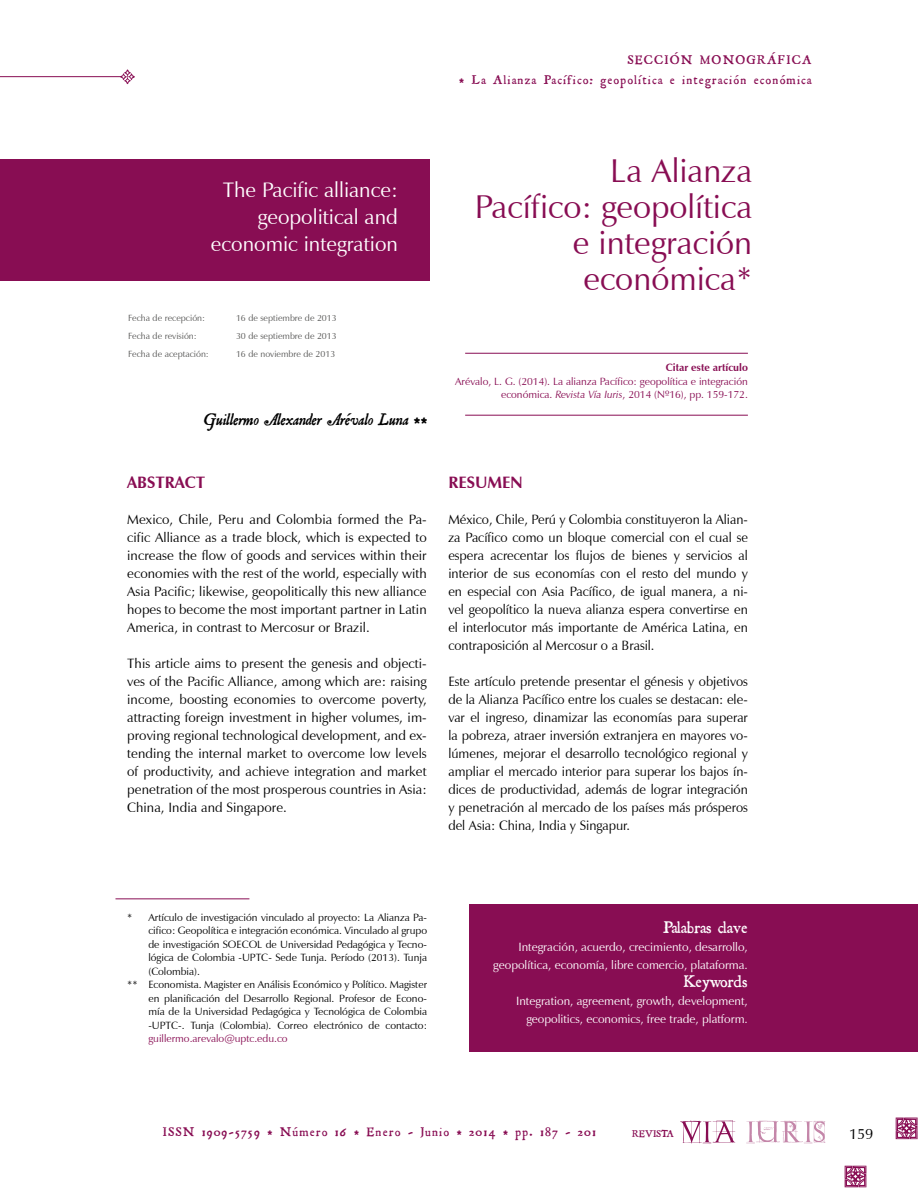
<style>
.page{position:relative;width:918px;height:1188px;background:#fff}
.page>*{position:absolute;margin:0;border:0;box-sizing:border-box;transform-origin:0 0}
.t1{font:33px/36px "Zapf Humanist 601 BT";color:#880d53;text-align:right}
.t2{font:21px/27px "Zapf Humanist 601 BT";color:#fff;text-align:right}
.t3{font:italic 18px "Roman Antique";color:#000}
.t4{font:18px "Roman Antique";color:#fff}
.t5{font:700 16.5px "Zapf Humanist 601 BT";color:#880d53}
.t6{font:15px "Zapf Humanist 601 BT";color:#000}
.t7{font:13.5px/18px "Zapf Humanist 601 BT";color:#000;text-align:justify}
.t8{font:13.5px/19.5px "Roman Antique";letter-spacing:.1em;color:#880d53;text-align:right}
.t9{font:12px/18px "Zapf Humanist 601 BT";color:#fff;text-align:right}
.t10{font:10.5px "Zapf Humanist 601 BT";color:#000}
.t11{font:10.5px/13.5px "Zapf Humanist 601 BT";color:#880d53;text-align:right}
.t12{font:700 10.5px "Zapf Humanist 601 BT";color:#880d53}
.t13{font:10.5px "Roman Antique";color:#880d53}
.t14{font:9px "Zapf Humanist 601 BT";color:#575756}
.s1{font-style:italic}
</style>
<div class="page">
<svg style="left:746px;top:1121px;width:80px;height:23px"></svg>
<svg style="left:680px;top:1120px;width:55px;height:24px"></svg>
<svg style="left:845px;top:1166px;width:21px;height:21px"></svg>
<svg style="left:896px;top:1118px;width:22px;height:21px"></svg>
<hr style="left:0;top:76px;width:121px;height:1px;background:#880d53">
<svg style="left:120px;top:69px;width:15px;height:15px"></svg>
<div style="left:0;top:159px;width:430px;height:122px;background:#880d53"></div>
<div style="left:470px;top:905px;width:448px;height:147px;background:#880d53"></div>
<hr style="left:115px;top:898px;width:134px;height:1px;background:#880d53">
<hr style="left:465px;top:353px;width:283px;height:1px;background:#880d53">
<hr style="left:465px;top:415px;width:283px;height:1px;background:#880d53">
<p class="t8" style="left:459px;top:50px;width:354px">SECCIÓN MONOGRÁFICA<br>* La Alianza Pacífico: geopolítica e integración económica</p>
<h2 class="t2" style="left:211px;top:176px;width:189px">The Pacific alliance: geopolitical and economic integration</h2>
<p class="t14" style="left:128px;top:313px;width:79px">Fecha de recepción:</p>
<p class="t14" style="left:236px;top:313px;width:102px">16 de septiembre de 2013</p>
<p class="t14" style="left:128px;top:331px;width:70px">Fecha de revisión:</p>
<p class="t14" style="left:236px;top:331px;width:102px">30 de septiembre de 2013</p>
<p class="t14" style="left:128px;top:349px;width:82px">Fecha de aceptación:</p>
<p class="t14" style="left:236px;top:349px;width:101px">16 de noviembre de 2013</p>
<h3 class="t3" style="left:203px;top:408px;width:226px">Guillermo Alexander Arévalo Luna **</h3>
<p class="t5" style="left:127px;top:472px;width:80px">ABSTRACT</p>
<p class="t7" style="left:127px;top:510px;width:301px">Mexico, Chile, Peru and Colombia formed the Pa&shy;cific Alliance as a trade block, which is expected to increase the flow of goods and services within their economies with the rest of the world, especially with Asia Pacific; likewise, geopolitically this new alliance hopes to become the most important partner in Latin America, in contrast to Mercosur or Brazil.</p>
<p class="t7" style="left:127px;top:654px;width:301px">This article aims to present the genesis and objecti&shy;ves of the Pacific Alliance, among which are: raising income, boosting economies to overcome poverty, attracting foreign investment in higher volumes, im&shy;proving regional technological development, and ex&shy;tending the internal market to overcome low levels of productivity, and achieve integration and market penetration of the most prosperous countries in Asia:<br>China, India and Singapore.</p>
<h1 class="t1" style="left:475px;top:152px;width:279px">La Alianza<br>Pacífico: geopolítica e integración económica*</h1>
<p class="t12" style="left:666px;top:361px;width:84px">Citar este artículo</p>
<p class="t11" style="left:455px;top:375px;width:294px">Arévalo, L. G. (2014). La alianza Pacífico: geopolítica e integración económica. <span class="s1">Revista Vía Iuris</span>, 2014 (Nº16), pp. 159-172.</p>
<p class="t5" style="left:448px;top:472px;width:76px">RESUMEN</p>
<p class="t7" style="left:448px;top:510px;width:301px">México, Chile, Perú y Colombia constituyeron la Alian&shy;za Pacífico como un bloque comercial con el cual se espera acrecentar los flujos de bienes y servicios al interior de sus economías con el resto del mundo y en especial con Asia Pacífico, de igual manera, a ni&shy;vel geopolítico la nueva alianza espera convertirse en el interlocutor más importante de América Latina, en contraposición al Mercosur o a Brasil.</p>
<p class="t7" style="left:448px;top:672px;width:301px">Este artículo pretende presentar el génesis y objetivos de la Alianza Pacífico entre los cuales se destacan: ele&shy;var el ingreso, dinamizar las economías para superar la pobreza, atraer inversión extranjera en mayores vo&shy;lúmenes, mejorar el desarrollo tecnológico regional y ampliar el mercado interior para superar los bajos ín&shy;dices de productividad, además de lograr integración y penetración al mercado de los países más prósperos del Asia: China, India y Singapur.</p>
<p class="t10" style="left:127px;top:911px;width:301px">* Artículo de investigación vinculado al proyecto: La Alianza Pa-</p>
<p class="t10" style="left:148px;top:924px;width:280px">cifico: Geopolítica e integración económica. Vinculado al grupo</p>
<p class="t10" style="left:148px;top:938px;width:280px">de investigación SOECOL de Universidad Pedagógica y Tecno-</p>
<p class="t10" style="left:148px;top:951px;width:280px">lógica de Colombia -UPTC- Sede Tunja. Período (2013). Tunja</p>
<p class="t10" style="left:148px;top:965px;width:53px">(Colombia).</p>
<p class="t10" style="left:127px;top:978px;width:301px">** Economista. Magister en Análisis Económico y Político. Magister</p>
<p class="t10" style="left:148px;top:992px;width:280px">en planificación del Desarrollo Regional. Profesor de Econo-</p>
<p class="t10" style="left:148px;top:1005px;width:280px">mía de la Universidad Pedagógica y Tecnológica de Colombia</p>
<p class="t10" style="left:148px;top:1019px;width:280px">-UPTC-. Tunja (Colombia). Correo electrónico de contacto:</p>
<p class="t11" style="left:148px;top:1032px;width:141px">guillermo.arevalo@uptc.edu.co</p>
<h3 class="t4" style="left:663px;top:916px;width:86px">Palabras clave</h3>
<p class="t9" style="left:493px;top:938px;width:256px">Integración, acuerdo, crecimiento, desarrollo, geopolítica, economía, libre comercio, plataforma.</p>
<h3 class="t4" style="left:684px;top:970px;width:66px">Keywords</h3>
<p class="t9" style="left:516px;top:992px;width:233px">Integration, agreement, growth, development, geopolitics, economics, free trade, platform.</p>
<p class="t8" style="left:163px;top:1122px;width:434px">ISSN 1909-5759 * Número 16 * Enero - Junio * 2014 * pp. 187 - 201</p>
<p class="t13" style="left:632px;top:1127px;width:43px">REVISTA</p>
<p class="t6" style="left:849px;top:1125px;width:26px">159</p>
</div>
